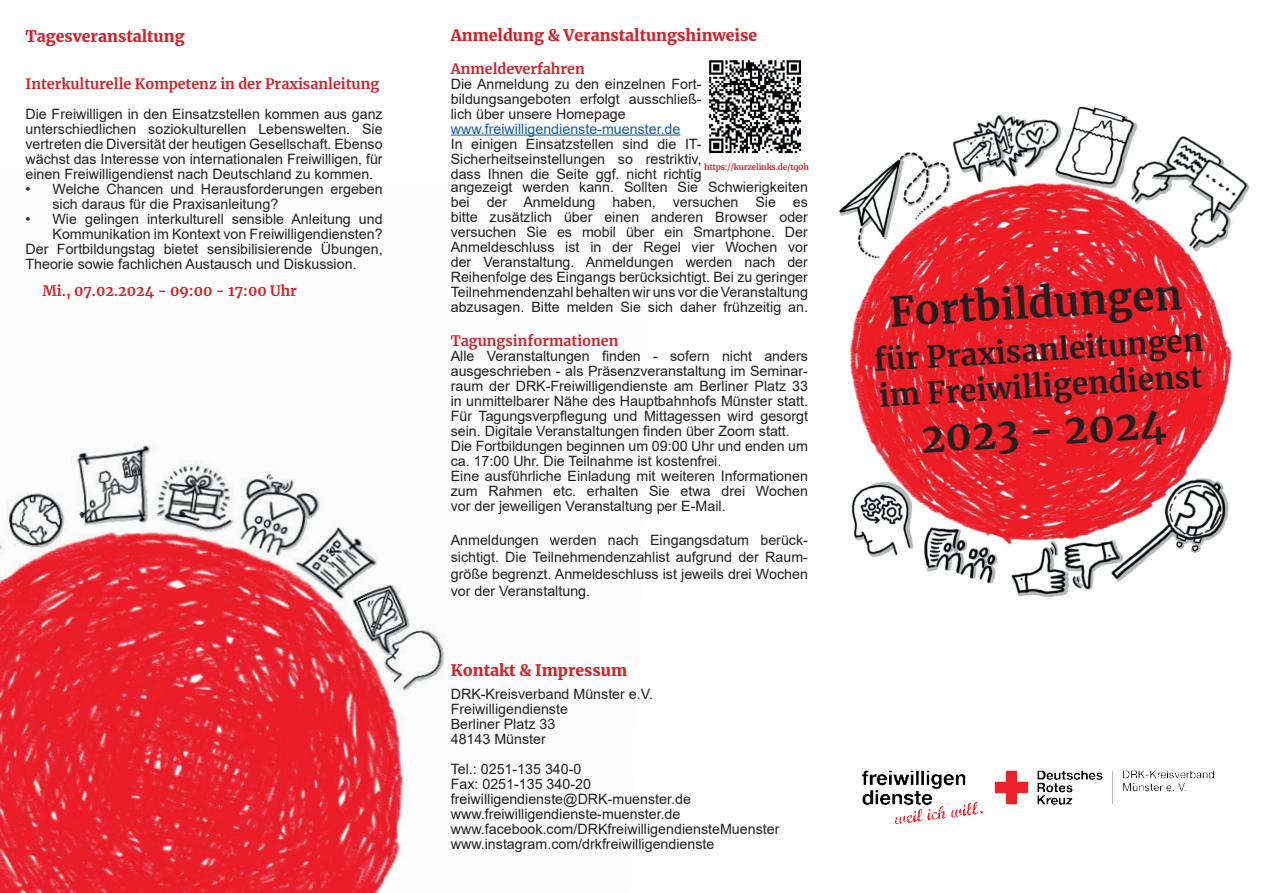
<style>
.page{position:relative;width:1263px;height:893px;background:#fff}
.page>*{position:absolute;margin:0;border:0;box-sizing:border-box;transform-origin:0 0}
.t1{font:700 40.5px "Merriweather";color:#231f20}
.t2{font:700 30px/36px "Merriweather";color:#231f20}
.t3{font:900 15.75px "Merriweather";color:#d1232a}
.t4{font:14.25px/15px "Arial";color:#231f20;text-align:justify}
.t5{font:700 14.25px "Merriweather";color:#d1232a}
.t6{font:14.25px "Arial";color:#175d9e}
.t7{font:700 8.25px "Merriweather";letter-spacing:-.03em;color:#d1232a}
</style>
<div class="page">
<img style="left:0;top:444px;width:444px;height:449px">
<img style="left:861px;top:770px;width:354px;height:54px">
<img style="left:839px;top:106px;width:411px;height:492px">
<img style="left:709px;top:60px;width:92px;height:94px">
<hr style="left:451px;top:135px;width:229px;height:1px;background:#175d9e">
<p class="t3" style="left:26px;top:26px;width:161px">Tagesveranstaltung</p>
<p class="t5" style="left:26px;top:74px;width:355px">Interkulturelle Kompetenz in der Praxisanleitung</p>
<p class="t4" style="left:26px;top:107px;width:359px">Die Freiwilligen in den Einsatzstellen kommen aus ganz unterschiedlichen soziokulturellen Lebenswelten. Sie vertreten die Diversität der heutigen Gesellschaft. Ebenso wächst das Interesse von internationalen Freiwilligen, für einen Freiwilligendienst nach Deutschland zu kommen.</p>
<p class="t4" style="left:53px;top:182px;width:332px;text-indent:-27px">• Welche Chancen und Herausforderungen ergeben sich daraus für die Praxisanleitung?</p>
<p class="t4" style="left:26px;top:212px;width:359px">• Wie gelingen interkulturell sensible Anleitung und</p>
<p class="t4" style="left:53px;top:227px;width:332px">Kommunikation im Kontext von Freiwilligendiensten?</p>
<p class="t4" style="left:26px;top:242px;width:359px">Der Fortbildungstag bietet sensibilisierende Übungen,</p>
<p class="t4" style="left:26px;top:257px;width:333px">Theorie sowie fachlichen Austausch und Diskussion.</p>
<p class="t5" style="left:42px;top:281px;width:256px">Mi., 07.02.2024 - 09:00 - 17:00 Uhr</p>
<p class="t3" style="left:451px;top:24px;width:308px">Anmeldung &amp; Veranstaltungshinweise</p>
<p class="t5" style="left:451px;top:59px;width:135px">Anmeldeverfahren</p>
<p class="t4" style="left:451px;top:76px;width:252px">Die Anmeldung zu den einzelnen Fort&shy;bildungsangeboten erfolgt ausschließ&shy;lich über unsere Homepage</p>
<p class="t6" style="left:451px;top:119px;width:231px">www.freiwilligendienste-muenster.de</p>
<p class="t4" style="left:451px;top:136px;width:252px">In einigen Einsatzstellen sind die IT-Sicherheitseinstellungen so restriktiv, dass Ihnen die Seite ggf. nicht richtig</p>
<p class="t7" style="left:704px;top:161px;width:106px">https://kurzelinks.de/tq0h</p>
<p class="t4" style="left:451px;top:179px;width:359px">angezeigt werden kann. Sollten Sie Schwierigkeiten bei der Anmeldung haben, versuchen Sie es bitte zusätzlich über einen anderen Browser oder versuchen Sie es mobil über ein Smartphone. Der Anmeldeschluss ist in der Regel vier Wochen vor der Veranstaltung. Anmeldungen werden nach der Reihenfolge des Eingangs berücksichtigt. Bei zu geringer Teilnehmendenzahl behalten wir uns vor die Veranstaltung abzusagen. Bitte melden Sie sich daher frühzeitig an.</p>
<p class="t5" style="left:451px;top:331px;width:169px">Tagungsinformationen</p>
<p class="t4" style="left:451px;top:348px;width:359px;text-align:left">Alle Veranstaltungen finden - sofern nicht anders ausgeschrieben - als Präsenzveranstaltung im Seminar&shy;raum der DRK-Freiwilligendienste am Berliner Platz 33 in unmittelbarer Nähe des Hauptbahnhofs Münster statt.<br>Für Tagungsverpflegung und Mittagessen wird gesorgt sein. Digitale Veranstaltungen finden über Zoom statt.<br>Die Fortbildungen beginnen um 09:00 Uhr und enden um ca. 17:00 Uhr. Die Teilnahme ist kostenfrei.<br>Eine ausführliche Einladung mit weiteren Informationen zum Rahmen etc. erhalten Sie etwa drei Wochen vor der jeweiligen Veranstaltung per E-Mail.</p>
<p class="t4" style="left:451px;top:531px;width:359px;line-height:17.1px">Anmeldungen werden nach Eingangsdatum berück&shy;sichtigt. Die Teilnehmendenzahlist aufgrund der Raum&shy;größe begrenzt. Anmeldeschluss ist jeweils drei Wochen vor der Veranstaltung.</p>
<p class="t3" style="left:451px;top:659px;width:178px">Kontakt &amp; Impressum</p>
<p class="t4" style="left:451px;top:687px;width:204px;text-align:left">DRK-Kreisverband Münster e.V.<br>Freiwilligendienste<br>Berliner Platz 33<br>48143 Münster</p>
<p class="t4" style="left:451px;top:762px;width:330px;text-align:left">Tel.: 0251-135 340-0<br>Fax: 0251-135 340-20 freiwilligendienste@DRK-muenster.de www.freiwilligendienste-muenster.de www.facebook.com/DRKfreiwilligendiensteMuenster www.instagram.com/drkfreiwilligendienste</p>
<h1 class="t1" style="left:888px;top:283px;width:294px;rotate:-3deg">Fortbildungen</h1>
<h2 class="t2" style="left:873px;top:343px;width:331px;rotate:-4deg">für Praxisanleitungen im Freiwilligendienst</h2>
<h1 class="t1" style="left:919px;top:409px;width:247px;rotate:-3deg">2023 - 2024</h1>
</div>
